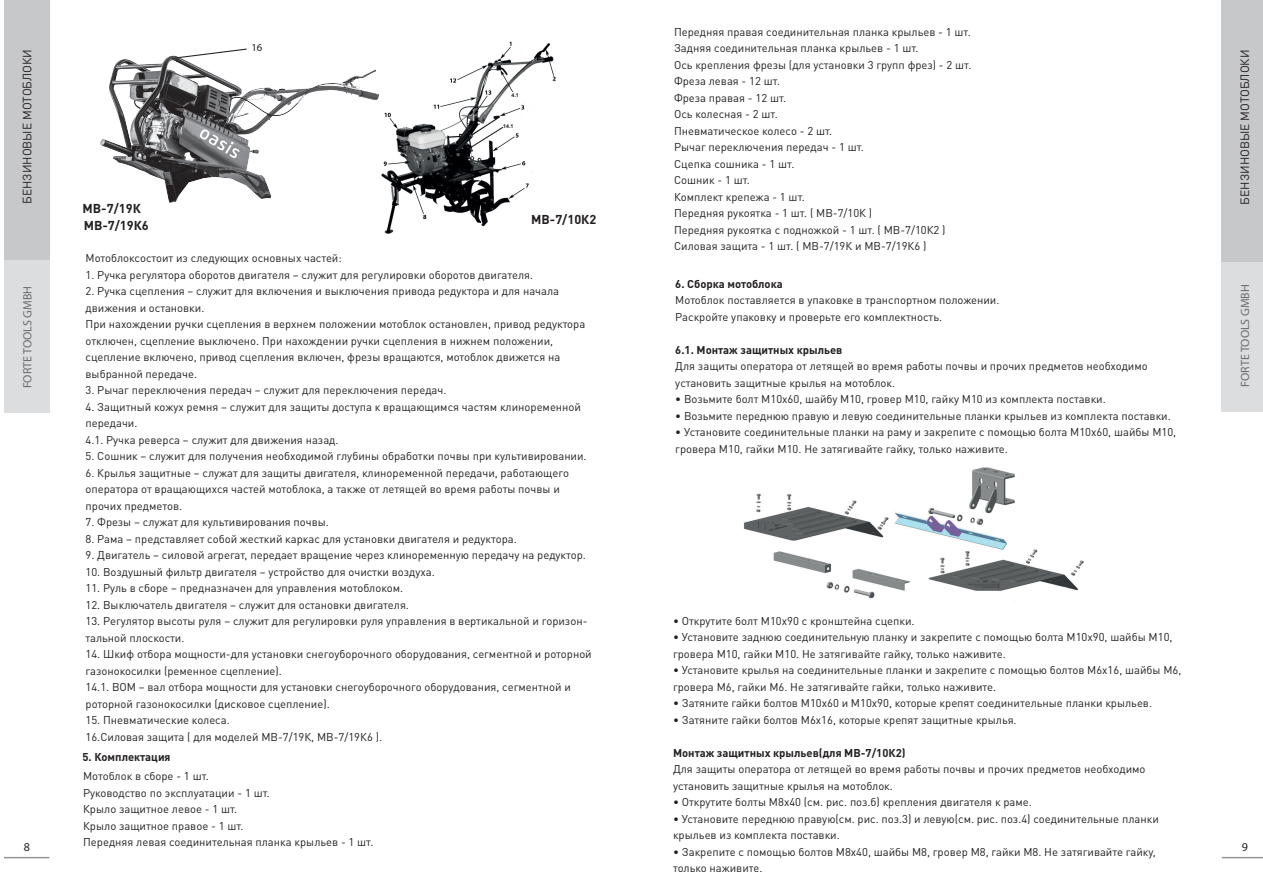
<style>
.page{position:relative;width:1263px;height:893px;background:#fff}
.page>*{position:absolute;margin:0;border:0;box-sizing:border-box;transform-origin:0 0}
.t1{font:700 12.75px "DIN Pro";color:#231f20}
.t2{font:12px "DIN Pro";color:#231f20}
.t3{font:300 12px "DIN Pro";color:#6c6d70}
.t4{font:300 12px "DIN Pro";color:#231f20}
.t5{font:11.25px/16.5px "DIN Pro";color:#231f20}
.t6{font:700 11.25px "DIN Pro";color:#231f20}
.t7{font:10.65px "Myriad Pro";color:#231f20}
.t8{font:700 5.4px "Arial";color:#231f20}
</style>
<div class="page">
<div style="left:1222px;top:0;width:41px;height:411px;background:#dcdddf"></div>
<div style="left:1222px;top:0;width:41px;height:262px;background:#c7c8ca"></div>
<div style="left:4px;top:0;width:45px;height:413px;background:#dcdddf"></div>
<div style="left:4px;top:0;width:45px;height:260px;background:#c7c8ca"></div>
<hr style="left:4px;top:857px;width:45px;height:1px;background:#939598">
<hr style="left:1222px;top:857px;width:41px;height:1px;background:#939598">
<img style="left:381px;top:41px;width:175px;height:193px">
<div style="left:512px;top:93px;width:7px;height:8px;background:#fff"></div>
<svg style="left:469px;top:126px;width:36px;height:23px"></svg>
<img style="left:100px;top:56px;width:279px;height:147px">
<svg style="left:170px;top:48px;width:78px;height:12px"></svg>
<img style="left:744px;top:467px;width:340px;height:132px">
<p class="t5" style="left:674px;top:23px;width:299px">Передняя правая соединительная планка крыльев - 1 шт.<br>Задняя соединительная планка крыльев - 1 шт.<br>Ось крепления фрезы (для установки 3 групп фрез) - 2 шт.<br>Фреза левая - 12 шт.<br>Фреза правая - 12 шт.<br>Ось колесная - 2 шт.<br>Пневматическое колесо - 2 шт.<br>Рычаг переключения передач - 1 шт.<br>Сцепка сошника - 1 шт.<br>Сошник - 1 шт.<br>Комплект крепежа - 1 шт.<br>Передняя рукоятка - 1 шт. ( MB-7/10К )<br>Передняя рукоятка c подножкой - 1 шт. ( MB-7/10К2 )<br>Силовая защита - 1 шт. ( MB-7/19К и MB-7/19К6 )</p>
<p class="t6" style="left:675px;top:276px;width:109px">6. Сборка мотоблока</p>
<p class="t5" style="left:675px;top:291px;width:326px">Мотоблок поставляется в упаковке в транспортном положении.<br>Раскройте упаковку и проверьте его комплектность.</p>
<p class="t6" style="left:675px;top:342px;width:169px">6.1. Монтаж защитных крыльев</p>
<p class="t5" style="left:675px;top:357px;width:474px">Для защиты оператора от летящей во время работы почвы и прочих предметов необходимо установить защитные крылья на мотоблок.</p>
<p class="t5" style="left:675px;top:390px;width:432px">• Возьмите болт М10х60, шайбу М10, гровер М10, гайку М10 из комплекта поставки.</p>
<p class="t5" style="left:675px;top:407px;width:497px">• Возьмите переднюю правую и левую соединительные планки крыльев из комплекта поставки.</p>
<p class="t5" style="left:675px;top:423px;width:502px">• Установите соединительные планки на раму и закрепите с помощью болта М10х60, шайбы М10, гровера М10, гайки М10. Не затягивайте гайку, только наживите.</p>
<p class="t7" style="left:251px;top:41px;width:12px">16</p>
<p class="t2" style="left:19px;top:204px;width:157px;rotate:-90deg">БЕНЗИНОВЫЕ МОТОБЛОКИ</p>
<p class="t2" style="left:1236px;top:205px;width:157px;rotate:-90deg">БЕНЗИНОВЫЕ МОТОБЛОКИ</p>
<p class="t8" style="left:511px;top:91px;width:9px">4.1</p>
<p class="t8" style="left:503px;top:123px;width:12px">14.1</p>
<p class="t1" style="left:83px;top:199px;width:60px">MB-7/19К</p>
<p class="t1" style="left:531px;top:210px;width:67px">MB-7/10К2</p>
<p class="t1" style="left:84px;top:216px;width:67px">MB-7/19К6</p>
<p class="t5" style="left:86px;top:249px;width:258px">Мотоблоксостоит из следующих основных частей:</p>
<p class="t5" style="left:86px;top:266px;width:449px">1. Ручка регулятора оборотов двигателя – служит для регулировки оборотов двигателя.</p>
<p class="t5" style="left:86px;top:282px;width:501px">2. Ручка сцепления – служит для включения и выключения привода редуктора и для начала движения и остановки.<br>При нахождении ручки сцепления в верхнем положении мотоблок остановлен, привод редуктора отключен, сцепление выключено. При нахождении ручки сцепления в нижнем положении, сцепление включено, привод сцепления включен, фрезы вращаются, мотоблок движется на выбранной передаче.</p>
<p class="t5" style="left:86px;top:381px;width:362px">3. Рычаг переключения передач – служит для переключения передач.</p>
<p class="t5" style="left:86px;top:398px;width:497px">4. Защитный кожух ремня – служит для защиты доступа к вращающимся частям клиноременной передачи.<br>4.1. Ручка реверса – служит для движения назад.</p>
<p class="t5" style="left:86px;top:447px;width:503px">5. Сошник – служит для получения необходимой глубины обработки почвы при культивировании.</p>
<p class="t5" style="left:86px;top:464px;width:485px">6. Крылья защитные – служат для защиты двигателя, клиноременной передачи, работающего оператора от вращающихся частей мотоблока, а также от летящей во время работы почвы и прочих предметов.</p>
<p class="t5" style="left:86px;top:513px;width:245px">7. Фрезы – служат для культивирования почвы.</p>
<p class="t5" style="left:86px;top:530px;width:433px">8. Рама – представляет собой жесткий каркас для установки двигателя и редуктора.</p>
<p class="t5" style="left:86px;top:546px;width:502px">9. Двигатель – силовой агрегат, передает вращение через клиноременную передачу на редуктор.</p>
<p class="t5" style="left:86px;top:563px;width:351px">10. Воздушный фильтр двигателя – устройство для очистки воздуха.</p>
<p class="t5" style="left:86px;top:579px;width:319px">11. Руль в сборе – предназначен для управления мотоблоком.</p>
<p class="t5" style="left:86px;top:596px;width:325px">12. Выключатель двигателя – служит для остановки двигателя.</p>
<p class="t5" style="left:86px;top:612px;width:503px">13. Регулятор высоты руля – служит для регулировки руля управления в вертикальной и горизон&shy;тальной плоскости.</p>
<p class="t5" style="left:86px;top:645px;width:508px">14. Шкиф отбора мощности-для установки снегоуборочного оборудования, сегментной и роторной газонокосилки (ременное сцепление).<br>14.1. ВОМ – вал отбора мощности для установки снегоуборочного оборудования, сегментной и роторной газонокосилки (дисковое сцепление).</p>
<p class="t5" style="left:86px;top:711px;width:298px">15. Пневматические колеса.<br>16.Силовая защита ( для моделей МВ-7/19К, МВ-7/19К6 ).</p>
<p class="t3" style="left:20px;top:388px;width:104px;rotate:-90deg">FORTE TOOLS GMBH</p>
<p class="t3" style="left:1238px;top:387px;width:104px;rotate:-90deg">FORTE TOOLS GMBH</p>
<p class="t5" style="left:673px;top:612px;width:243px">• Открутите болт М10х90 с кронштейна сцепки.</p>
<p class="t5" style="left:673px;top:628px;width:501px">• Установите заднюю соединительную планку и закрепите с помощью болта М10х90, шайбы М10, гровера М10, гайки М10. Не затягивайте гайку, только наживите.</p>
<p class="t5" style="left:673px;top:661px;width:510px">• Установите крылья на соединительные планки и закрепите с помощью болтов М6х16, шайбы М6, гровера М6, гайки М6. Не затягивайте гайки, только наживите.</p>
<p class="t5" style="left:673px;top:694px;width:480px">• Затяните гайки болтов М10х60 и М10х90, которые крепят соединительные планки крыльев.</p>
<p class="t5" style="left:673px;top:711px;width:345px">• Затяните гайки болтов М6х16, которые крепят защитные крылья.</p>
<p class="t6" style="left:673px;top:745px;width:234px">Монтаж защитных крыльев(для МВ-7/10К2)</p>
<p class="t5" style="left:673px;top:760px;width:474px">Для защиты оператора от летящей во время работы почвы и прочих предметов необходимо установить защитные крылья на мотоблок.</p>
<p class="t5" style="left:673px;top:793px;width:360px">• Открутите болты М8х40 (см. рис. поз.б) крепления двигателя к раме.</p>
<p class="t5" style="left:673px;top:810px;width:487px">• Установите переднюю правую(см. рис. поз.3) и левую(см. рис. поз.4) соединительные планки крыльев из комплекта поставки.</p>
<p class="t5" style="left:673px;top:843px;width:484px">• Закрепите с помощью болтов М8х40, шайбы М8, гровер М8, гайки М8. Не затягивайте гайку, только наживите.</p>
<p class="t6" style="left:82px;top:749px;width:90px">5. Комплектация</p>
<p class="t5" style="left:83px;top:767px;width:292px">Мотоблок в сборе - 1 шт.<br>Руководство по эксплуатации - 1 шт.<br>Крыло защитное левое - 1 шт.<br>Крыло защитное правое - 1 шт.<br>Передняя левая соединительная планка крыльев - 1 шт.</p>
<p class="t4" style="left:24px;top:839px;width:8px">8</p>
<p class="t4" style="left:1242px;top:839px;width:8px">9</p>
</div>
